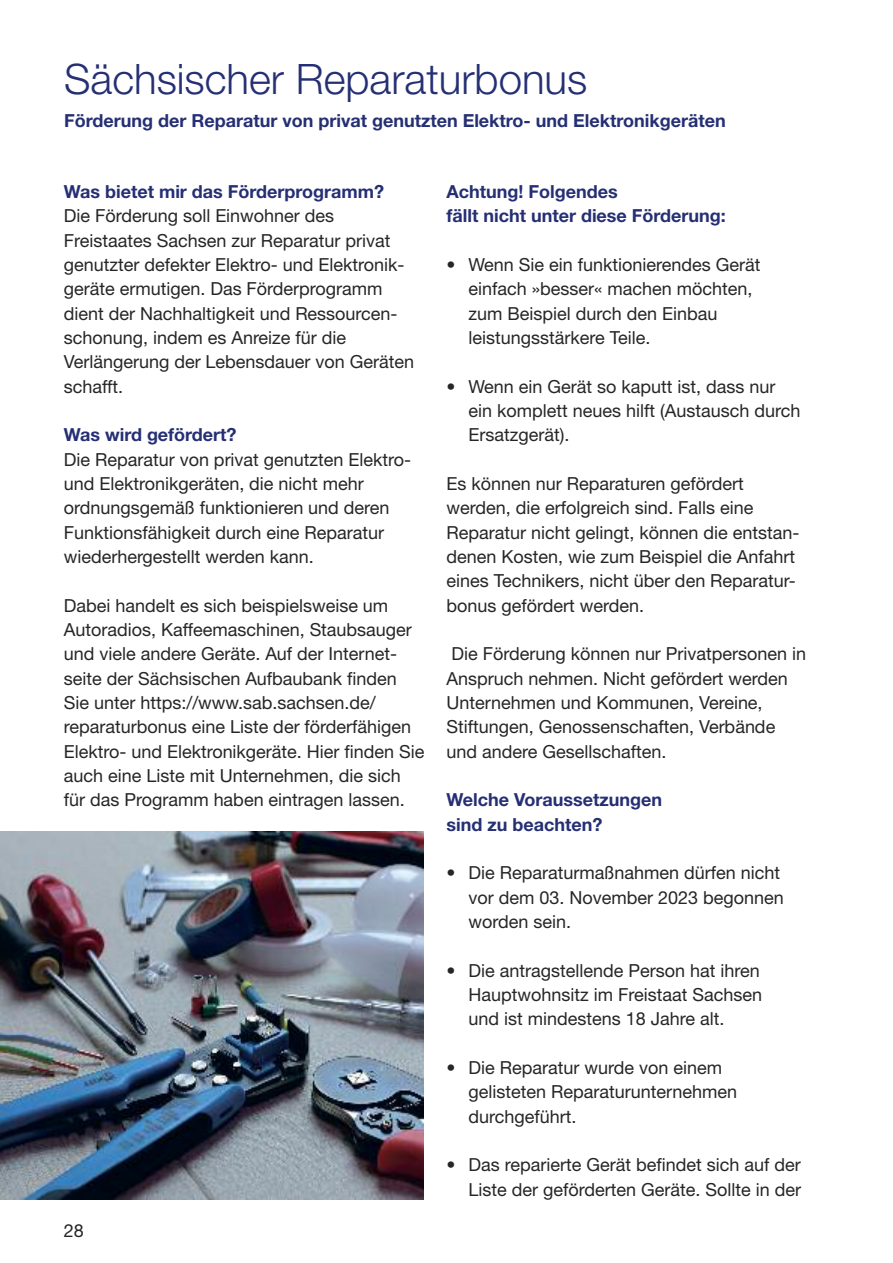
<style>
.page{position:relative;width:893px;height:1263px;background:#fff}
.page>*{position:absolute;margin:0;border:0;box-sizing:border-box;transform-origin:0 0}
.t1{font:300 42px "Helvetica Neue";color:#252f74}
.t2{font:18px/24.3px "Helvetica Neue";color:#272627}
.t3{font:700 18px/24.3px "Helvetica Neue";color:#252f74}
</style>
<div class="page">
<img style="left:0;top:831px;width:423px;height:368px">
<h1 class="t1" style="left:64px;top:64px;width:525px">Sächsischer Reparaturbonus</h1>
<p class="t3" style="left:64px;top:110px;width:663px">Förderung der Reparatur von privat genutzten Elektro- und Elektronikgeräten</p>
<p class="t3" style="left:64px;top:181px;width:322px">Was bietet mir das Förderprogramm?</p>
<p class="t2" style="left:64px;top:205px;width:352px">Die Förderung soll Einwohner des Freistaates Sachsen zur Reparatur privat genutzter defekter Elektro- und Elektronik&shy;geräte ermutigen. Das Förderprogramm dient der Nachhaltigkeit und Ressourcen&shy;schonung, indem es Anreize für die Verlängerung der Lebensdauer von Geräten schafft.</p>
<p class="t3" style="left:64px;top:424px;width:174px">Was wird gefördert?</p>
<p class="t2" style="left:64px;top:449px;width:349px">Die Reparatur von privat genutzten Elektro&shy;und Elektronikgeräten, die nicht mehr ordnungsgemäß funktionieren und deren Funktionsfähigkeit durch eine Reparatur wiederhergestellt werden kann.</p>
<p class="t2" style="left:64px;top:595px;width:362px">Dabei handelt es sich beispielsweise um Autoradios, Kaffeemaschinen, Staubsauger und viele andere Geräte. Auf der Internet&shy;seite der Sächsischen Aufbaubank finden Sie unter https://www.sab.sachsen.de/ reparaturbonus eine Liste der förderfähigen Elektro- und Elektronikgeräte. Hier finden Sie auch eine Liste mit Unternehmen, die sich für das Programm haben eintragen lassen.</p>
<p class="t2" style="left:64px;top:1220px;width:21px">28</p>
<p class="t3" style="left:446px;top:181px;width:281px">Achtung! Folgendes<br>fällt nicht unter diese Förderung:</p>
<p class="t2" style="left:469px;top:254px;width:293px;text-indent:-22px">• Wenn Sie ein funktionierendes Gerät einfach »besser« machen möchten, zum Beispiel durch den Einbau leistungsstärkere Teile.</p>
<p class="t2" style="left:469px;top:376px;width:333px;text-indent:-22px">• Wenn ein Gerät so kaputt ist, dass nur ein komplett neues hilft (Austausch durch<br>Ersatzgerät).</p>
<p class="t2" style="left:446px;top:473px;width:355px">Es können nur Reparaturen gefördert werden, die erfolgreich sind. Falls eine Reparatur nicht gelingt, können die entstan&shy;denen Kosten, wie zum Beispiel die Anfahrt eines Technikers, nicht über den Reparatur&shy;bonus gefördert werden.</p>
<p class="t2" style="left:446px;top:643px;width:361px">Die Förderung können nur Privatpersonen in Anspruch nehmen. Nicht gefördert werden Unternehmen und Kommunen, Vereine, Stiftungen, Genossenschaften, Verbände und andere Gesellschaften.</p>
<p class="t3" style="left:446px;top:789px;width:217px">Welche Voraussetzungen sind zu beachten?</p>
<p class="t2" style="left:469px;top:862px;width:317px;text-indent:-22px">• Die Reparaturmaßnahmen dürfen nicht vor dem 03. November 2023 begonnen worden sein.</p>
<p class="t2" style="left:469px;top:960px;width:295px;text-indent:-22px">• Die antragstellende Person hat ihren<br>Hauptwohnsitz im Freistaat Sachsen und ist mindestens 18 Jahre alt.</p>
<p class="t2" style="left:469px;top:1057px;width:270px;text-indent:-22px">• Die Reparatur wurde von einem gelisteten Reparaturunternehmen durchgeführt.</p>
<p class="t2" style="left:446px;top:1154px;width:356px;text-align:right">• Das reparierte Gerät befindet sich auf der<br>Liste der geförderten Geräte. Sollte in der</p>
</div>
